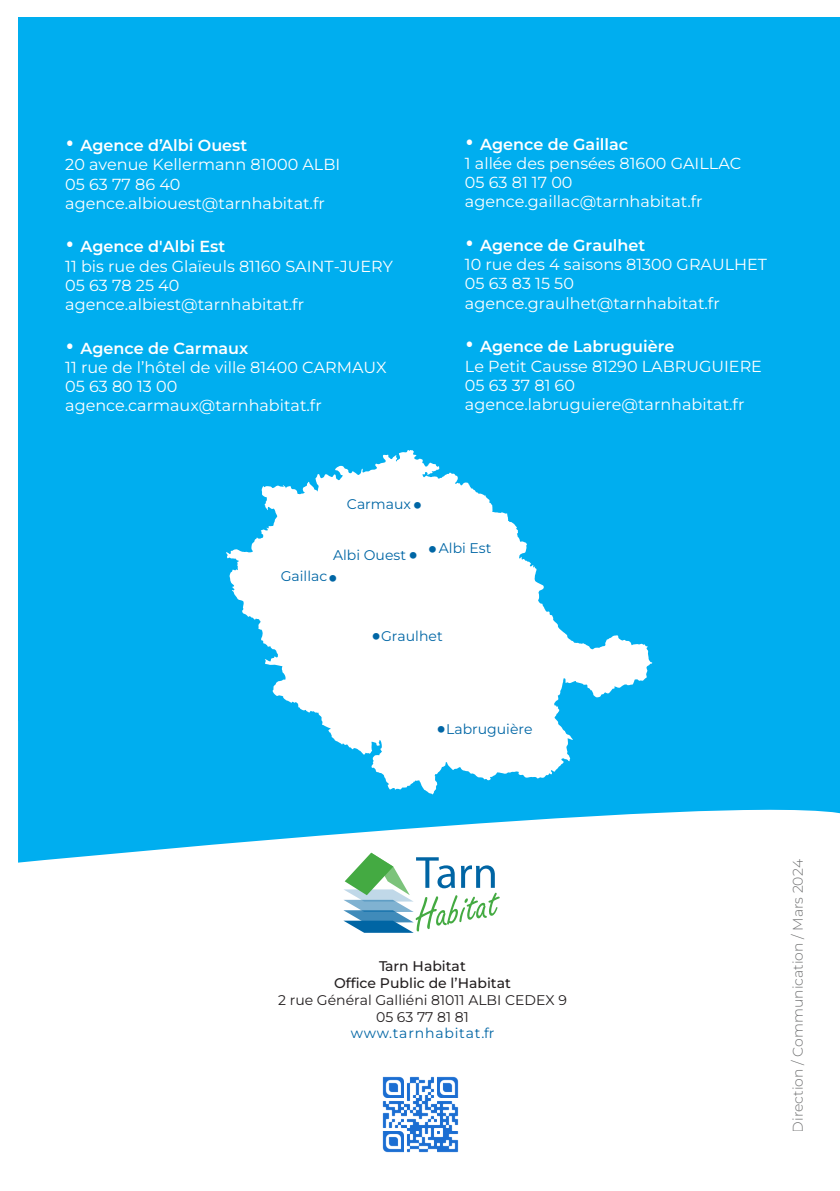
<style>
.page{position:relative;width:840px;height:1191px;background:#fff}
.page>*{position:absolute;margin:0;border:0;box-sizing:border-box;transform-origin:0 0}
.t1{font:900 20px "Montserrat";color:#0066a5}
.Pied_de_page{font:16px/19.2px "Montserrat";color:#fff}
.Pied_de_page-2{font:14px/16.8px "Montserrat";color:#231f20;text-align:center}
.t2{font:14px "Montserrat";color:#0066a5}
.t3{font:300 14px "Montserrat";color:#4e4f50}
.s1{font-family:"Gotham Narrow";font-size:22px}
.s2{font-weight:600}
.s3{font-weight:900;font-size:20px}
.s4{font-weight:500}
.s5{color:#0065a4}
</style>
<div class="page">
<img style="left:382px;top:1076px;width:77px;height:77px">
<svg style="left:343px;top:862px;width:156px;height:70px"></svg>
<svg style="left:18px;top:720px;width:821px;height:142px;fill:#00aeef"></svg>
<div style="left:18px;top:17px;width:821px;height:703px;background:#00aeef"></div>
<svg style="left:226px;top:450px;width:426px;height:344px;fill:#fff"></svg>
<p class="Pied_de_page" style="left:65px;top:135px;width:276px"><span class="s1">•</span> <span class="s2">Agence d’Albi Ouest<br></span>20 avenue Kellermann 81000 ALBI<br>05 63 77 86 40 agence.albiouest@tarnhabitat.fr</p>
<p class="Pied_de_page" style="left:65px;top:237px;width:329px"><span class="s1">•</span> <span class="s2">Agence d'Albi Est<br></span>11 bis rue des Glaïeuls 81160 SAINT-JUERY<br>05 63 78 25 40 agence.albiest@tarnhabitat.fr</p>
<p class="Pied_de_page" style="left:65px;top:338px;width:323px"><span class="s1">•</span> <span class="s2">Agence de Carmaux<br></span>11 rue de l’hôtel de ville 81400 CARMAUX<br>05 63 80 13 00 agence.carmaux@tarnhabitat.fr</p>
<p class="t2" style="left:347px;top:494px;width:76px">Carmaux <span class="s3">•</span></p>
<p class="Pied_de_page" style="left:464px;top:134px;width:278px"><span class="s1">•</span> <span class="s2">Agence de Gaillac<br></span>1 allée des pensées 81600 GAILLAC<br>05 63 81 17 00 agence.gaillac@tarnhabitat.fr</p>
<p class="Pied_de_page" style="left:464px;top:235px;width:303px"><span class="s1">•</span> <span class="s2">Agence de Graulhet<br></span>10 rue des 4 saisons 81300 GRAULHET<br>05 63 83 15 50 agence.graulhet@tarnhabitat.fr</p>
<p class="Pied_de_page" style="left:464px;top:336px;width:298px"><span class="s1">•</span> <span class="s2">Agence de Labruguière<br></span>Le Petit Causse 81290 LABRUGUIERE<br>05 63 37 81 60 agence.labruguiere@tarnhabitat.fr</p>
<p class="t2" style="left:438px;top:538px;width:54px">Albi Est</p>
<p class="t1" style="left:409px;top:536px;width:29px">• •</p>
<p class="t2" style="left:333px;top:545px;width:74px">Albi Ouest</p>
<p class="t2" style="left:280px;top:567px;width:48px">Gaillac</p>
<p class="t1" style="left:329px;top:561px;width:10px">•</p>
<p class="t2" style="left:381px;top:626px;width:63px">Graulhet</p>
<p class="t1" style="left:372px;top:619px;width:10px">•</p>
<p class="t2" style="left:437px;top:719px;width:97px"><span class="s3">•</span>Labruguière</p>
<p class="Pied_de_page-2" style="left:278px;top:957px;width:290px"><span class="s4">Tarn Habitat<br>Office Public de l’Habitat<br></span>2 rue Général Galliéni 81011 ALBI CEDEX 9<br>05 63 77 81 81<br><span class="s5">www.tarnhabitat.fr</span></p>
<p class="t3" style="left:787px;top:1132px;width:275px;rotate:-90deg">Direction / Communication / Mars 2024</p>
</div>
